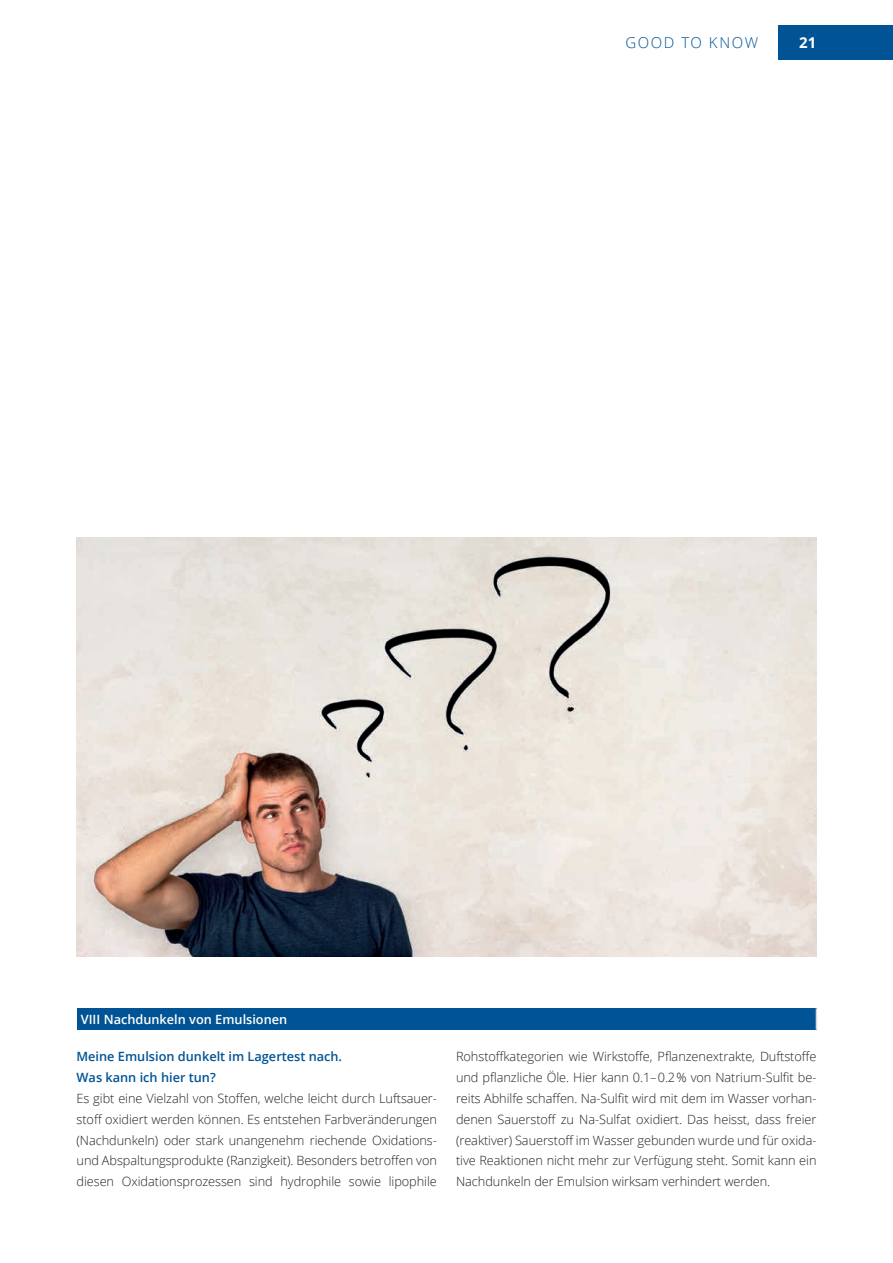
<style>
.page{position:relative;width:893px;height:1263px;background:#fff}
.page>*{position:absolute;margin:0;border:0;box-sizing:border-box;transform-origin:0 0}
.t1{font:300 15px "Open Sans";letter-spacing:.105em;color:#005495}
.t2{font:700 15px "Open Sans";color:#fff}
.t3{font:300 12.75px/21px "Open Sans";letter-spacing:-.005em;color:#231f20;text-align:justify}
.t4{font:600 12.75px/21px "Open Sans";color:#005495}
.t5{font:600 12.75px "Open Sans";color:#fff}
</style>
<div class="page">
<div style="left:778px;top:26px;width:115px;height:34px;background:#005495"></div>
<img style="left:77px;top:537px;width:739px;height:419px">
<div style="left:77px;top:1008px;width:739px;height:22px;background:#005495"></div>
<svg style="left:816px;top:1008px;width:1px;height:22px"></svg>
<p class="t1" style="left:625px;top:32px;width:134px">GOOD TO KNOW</p>
<p class="t2" style="left:799px;top:32px;width:19px">21</p>
<p class="t5" style="left:81px;top:1010px;width:208px">VIII Nachdunkeln von Emulsionen</p>
<p class="t4" style="left:77px;top:1045px;width:267px">Meine Emulsion dunkelt im Lagertest nach.<br>Was kann ich hier tun?</p>
<p class="t3" style="left:77px;top:1087px;width:362px">Es gibt eine Vielzahl von Stoffen, welche leicht durch Luftsauer&shy;stoff oxidiert werden können. Es entstehen Farbveränderungen (Nachdunkeln) oder stark unangenehm riechende Oxidations&shy;und Abspaltungsprodukte (Ranzigkeit). Besonders betroffen von diesen Oxidationsprozessen sind hydrophile sowie lipophile</p>
<p class="t3" style="left:456px;top:1045px;width:362px">Rohstoffkategorien wie Wirkstoffe, Pflanzenextrakte, Duftstoffe und pflanzliche Öle. Hier kann 0.1– 0.2 % von Natrium-Sulfit be&shy;reits Abhilfe schaffen. Na-Sulfit wird mit dem im Wasser vorhan&shy;denen Sauerstoff zu Na-Sulfat oxidiert. Das heisst, dass freier (reaktiver) Sauerstoff im Wasser gebunden wurde und für oxida&shy;tive Reaktionen nicht mehr zur Verfügung steht. Somit kann ein Nachdunkeln der Emulsion wirksam verhindert werden.</p>
</div>
